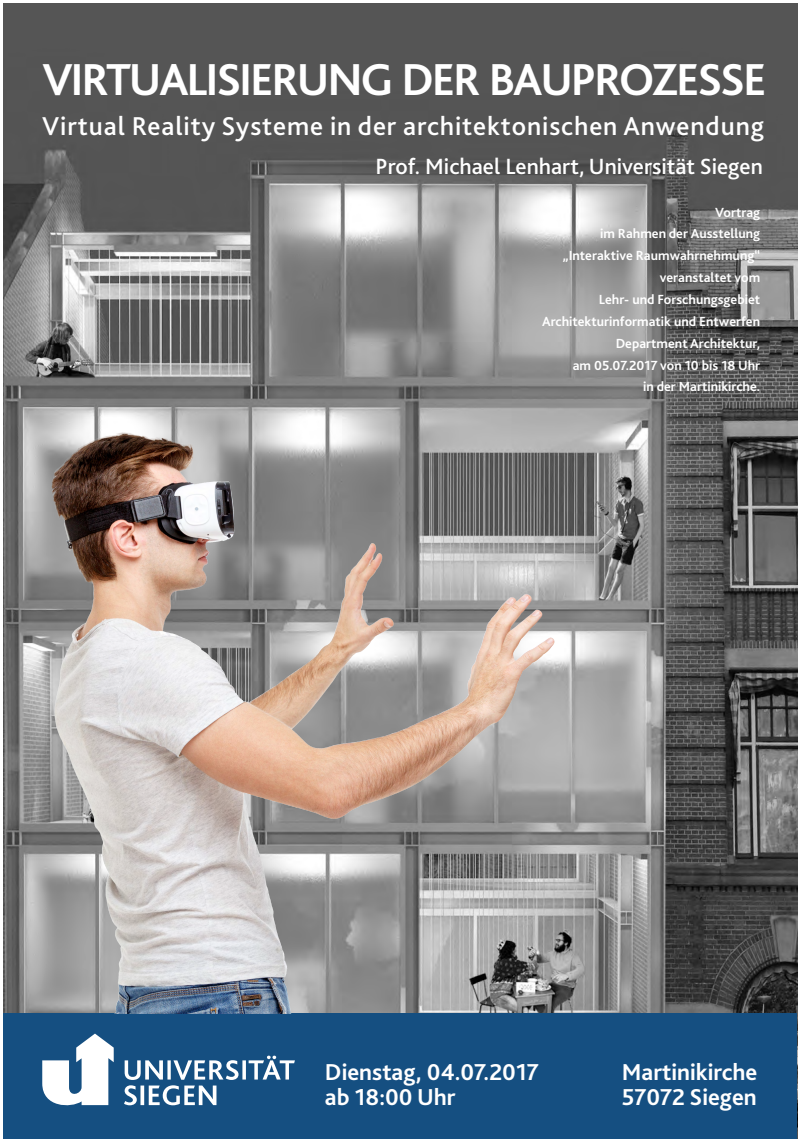
<style>
.page{position:relative;width:801px;height:1142px;background:#fff}
.page>*{position:absolute;margin:0;border:0;box-sizing:border-box;transform-origin:0 0}
.t1{font:700 46.76px "Bliss 2";letter-spacing:-.045em;color:#fff}
.t2{font:500 27px "Bliss 2";letter-spacing:.035em;color:#fff}
.t3{font:700 24.04px/25.2px "Bliss 2";color:#fff}
.t4{font:500 23.08px "Bliss 2";color:#fff}
.t5{font:700 13.84px/21.8px "Bliss 2";color:#fff;text-align:right}
</style>
<div class="page">
<img style="left:4px;top:4px;width:793px;height:1008px">
<div style="left:4px;top:1012px;width:793px;height:125px;background:#154f81"></div>
<img style="left:24px;top:403px;width:567px;height:609px">
<svg style="left:124px;top:1055px;width:171px;height:49px"></svg>
<svg style="left:42px;top:1033px;width:72px;height:73px"></svg>
<h1 class="t1" style="left:42px;top:53px;width:725px">VIRTUALISIERUNG DER BAUPROZESSE</h1>
<h2 class="t2" style="left:42px;top:111px;width:723px">Virtual Reality Systeme in der architektonischen Anwendung</h2>
<h3 class="t4" style="left:375px;top:153px;width:389px">Prof. Michael Lenhart, Universität Siegen</h3>
<p class="t5" style="left:542px;top:201px;width:220px">Vortrag<br>im Rahmen der Ausstellung „Interaktive Raumwahrnehmung“ veranstaltet vom<br>Lehr- und Forschungsgebiet<br>Architekturinformatik und Entwerfen<br>Department Architektur,<br>am 05.07.2017 von 10 bis 18 Uhr<br>in der Martinikirche.</p>
<h3 class="t3" style="left:325px;top:1058px;width:215px">Dienstag, 04.07.2017 ab 18:00 Uhr</h3>
<h3 class="t3" style="left:622px;top:1058px;width:137px">Martinikirche<br>57072 Siegen</h3>
</div>
